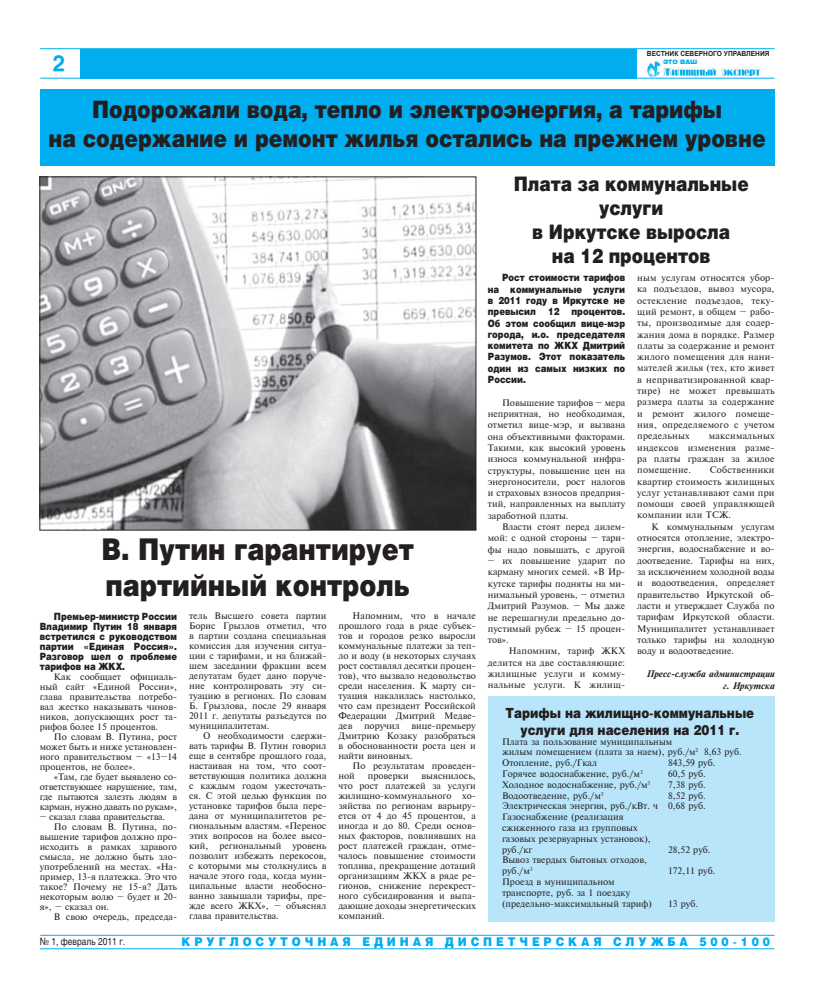
<style>
.page{position:relative;width:820px;height:1001px;background:#fff}
.page>*{position:absolute;margin:0;border:0;box-sizing:border-box;transform-origin:0 0}
.t1{font:900 30px/36px "Helios CE";color:#231f20;scale:.85 1}
.t2{font:900 24px/28.8px "Helios CE";color:#231f20;text-align:center;scale:.85 1}
.t3{font:700 22px "Helios";color:#00aeef}
.t4{font:900 20px/24px "Helios CE";color:#231f20;text-align:center;scale:.85 1}
.t5{font:900 14px/16.8px "Helios CE";color:#231f20;text-align:center;scale:.85 1}
.t6{font:900 12px "Helios CE";letter-spacing:.36em;color:#00aeef;scale:.9 1}
.t7{font:900 10px/11.3px "Helios CE";color:#231f20;text-align:justify;scale:.85 1}
.t8{font:10px "Helios";color:#231f20;scale:.84 1}
.t9{font:9px/10px "Newton C";color:#231f20;text-align:justify}
.t10{font:italic 9px/11.5px "Newton C Bold";color:#231f20;text-align:right}
.t11{font:9px "Newton C";letter-spacing:-.02em;color:#231f20}
.t12{font:700 7px "Arial";color:#231f20;scale:.95 1}
.t13{font:900 6px "Helios Ext";color:#00aeef;scale:.85 1}
</style>
<div class="page">
<div style="left:40px;top:89px;width:734px;height:76px;background:#00aeef"></div>
<div style="left:487px;top:696px;width:287px;height:226px;background:#b9e5fa"></div>
<div style="left:81px;top:49px;width:556px;height:30px;background:#00aeef"></div>
<hr style="left:40px;top:48px;width:734px;height:1px;background:#00aeef">
<hr style="left:40px;top:78px;width:734px;height:1px;background:#00aeef">
<img style="left:647px;top:62px;width:14px;height:14px">
<img style="left:663px;top:67px;width:98px;height:9px">
<hr style="left:40px;top:934px;width:734px;height:1px;background:#00aeef">
<hr style="left:40px;top:948px;width:734px;height:1px;background:#00aeef">
<img style="left:42px;top:179px;width:432px;height:349px">
<div style="left:40px;top:177px;width:436px;height:353px;border:1px solid #231f20"></div>
<h3 class="t3" style="left:53px;top:50px;width:14px">2</h3>
<p class="t12" style="left:646px;top:49px;width:131px">вестник северного управления</p>
<p class="t13" style="left:662px;top:59px;width:42px">это ваш</p>
<h2 class="t2" style="left:49px;top:94px;width:844px">подорожали вода, тепло и электроэнергия, а тарифы<br>на содержание и ремонт жилья остались на прежнем уровне</h2>
<h1 class="t1" style="left:101px;top:530px;width:369px">В. путин гарантирует партийный контроль</h1>
<p class="t7" style="left:40px;top:610px;width:163px;line-height:10px;text-indent:14px">премьер-министр россии Владимир путин 18 января встретился с руководством партии «единая россия». разговор шел о проблеме тарифов на жКх.</p>
<p class="t9" style="left:40px;top:672px;width:139px;text-indent:14px">Как сообщает официаль&shy;ный сайт «Единой России», глава правительства потребо&shy;вал жестко наказывать чинов&shy;ников, допускающих рост та&shy;рифов более 15 процентов.</p>
<p class="t9" style="left:40px;top:732px;width:139px;text-indent:14px">По словам В. Путина, рост может быть и ниже установлен&shy;ного правительством – «13–14 процентов, не более».</p>
<p class="t9" style="left:40px;top:772px;width:139px;text-indent:14px">«Там, где будет выявлено со&shy;ответствующее нарушение, там, где пытаются залезть людям в карман, нужно давать по рукам»,</p>
<p class="t11" style="left:40px;top:812px;width:127px">– сказал глава правительства.</p>
<p class="t9" style="left:54px;top:822px;width:125px">По словам В. Путина, по-</p>
<p class="t9" style="left:40px;top:832px;width:139px">вышение тарифов должно про-</p>
<p class="t9" style="left:40px;top:842px;width:139px">исходить в рамках здравого</p>
<p class="t9" style="left:40px;top:852px;width:139px">смысла, не должно быть зло-</p>
<p class="t9" style="left:40px;top:862px;width:139px">употреблений на местах. «На-</p>
<p class="t9" style="left:40px;top:872px;width:139px">пример, 13-я платежка. Это что</p>
<p class="t9" style="left:40px;top:882px;width:139px">такое? Почему не 15-я? Дать</p>
<p class="t9" style="left:40px;top:892px;width:139px">некоторым волю – будет и 20-</p>
<p class="t9" style="left:40px;top:902px;width:71px">я», – сказал он.</p>
<p class="t9" style="left:54px;top:912px;width:125px">В свою очередь, председа-</p>
<p class="t9" style="left:338px;top:611px;width:139px;text-indent:14px">Напомним, что в начале прошлого года в ряде субъек&shy;тов и городов резко выросли коммунальные платежи за теп&shy;ло и воду (в некоторых случаях рост составлял десятки процен&shy;тов), что вызвало недовольство среди населения. К марту си&shy;туация накалилась настолько, что сам президент Российской Федерации Дмитрий Медве&shy;дев</p>
<p class="t9" style="left:189px;top:611px;width:139px">тель Высшего совета партии Борис Грызлов отметил, что в партии создана специальная комиссия для изучения ситуа&shy;ции с тарифами, и на ближай&shy;шем заседании фракции всем депутатам будет дано поруче&shy;ние контролировать эту си&shy;туацию в регионах. По словам Б. Грызлова, после 29 января 2011 г. депутаты разъедутся по муниципалитетам.</p>
<p class="t9" style="left:189px;top:731px;width:139px;text-indent:14px">О необходимости сдержи&shy;вать тарифы В. Путин говорил еще в сентябре прошлого года, настаивая на том, что соот&shy;ветствующая политика должна с каждым годом ужесточать&shy;ся. С этой целью функция по установке тарифов была пере&shy;дана от муниципалитетов ре&shy;гиональным властям. «Перенос этих вопросов на более высо&shy;кий, региональный уровень позволит избежать перекосов, с которыми мы столкнулись в начале этого года, когда муни&shy;ципальные власти необосно&shy;ванно завышали тарифы, пре&shy;жде всего ЖКХ», – объяснял глава правительства.</p>
<p class="t9" style="left:338px;top:721px;width:139px;text-indent:73px">вице-премьеру Дмитрию Козаку разобраться в обоснованности роста цен и найти виновных.</p>
<p class="t9" style="left:338px;top:761px;width:139px;text-indent:14px">По результатам проведен&shy;ной</p>
<p class="t9" style="left:364px;top:721px;width:37px">поручил</p>
<p class="t9" style="left:367px;top:771px;width:42px">проверки</p>
<p class="t9" style="left:338px;top:771px;width:139px;text-indent:83px">выяснилось, что рост платежей за услуги жилищно-коммунального хо&shy;зяйства по регионам варьиру&shy;ется от 4 до 45 процентов, а иногда и до 80. Среди основ&shy;ных факторов, повлиявших на рост платежей граждан, отме&shy;чалось повышение стоимости топлива, прекращение дотаций организациям ЖКХ в ряде ре&shy;гионов, снижение перекрест&shy;ного субсидирования и выпа&shy;дающие доходы энергетических компаний.</p>
<h3 class="t4" style="left:513px;top:171px;width:278px">плата за коммунальные услуги<br>в иркутске выросла<br>на 12 процентов</h3>
<p class="t7" style="left:487px;top:272px;width:163px;text-indent:14px">рост стоимости тарифов на коммунальные услуги в 2011 году в иркутске не превысил 12 процентов. об этом сообщил вице-мэр города, и.о. председателя комитета по жКх дмитрий разумов. Этот показатель один из самых низких по россии.</p>
<p class="t9" style="left:487px;top:397px;width:139px;line-height:11.3px;text-indent:14px">Повышение тарифов – мера неприятная, но необходимая, отметил вице-мэр, и вызвана она объективными факторами.<br>Такими, как высокий уровень износа коммунальной инфра&shy;структуры, повышение цен на энергоносители, рост налогов и страховых взносов предприя&shy;тий, направленных на выплату заработной платы.</p>
<p class="t9" style="left:487px;top:522px;width:139px;line-height:11.3px;text-indent:14px">Власти стоят перед дилем&shy;мой: с одной стороны – тари&shy;фы надо повышать, с другой</p>
<p class="t9" style="left:487px;top:556px;width:139px;line-height:11.3px">– их повышение ударит по карману многих семей. «В Ир&shy;кутске тарифы подняты на ми&shy;нимальный уровень, – отметил Дмитрий Разумов. – Мы даже не перешагнули предельно до&shy;пустимый рубеж – 15 процен&shy;тов».</p>
<p class="t9" style="left:487px;top:646px;width:139px;line-height:11.3px;text-indent:21px">Напомним, тариф ЖКХ делится на две составляющие: жилищные услуги и комму&shy;нальные услуги. К жилищ-</p>
<p class="t9" style="left:637px;top:273px;width:139px;line-height:11.3px">ным услугам относятся убор&shy;ка подъездов, вывоз мусора, остекление подъездов, теку&shy;щий ремонт, в общем – рабо&shy;ты, производимые для содер&shy;жания дома в порядке. Размер платы за содержание и ремонт жилого помещения для нани&shy;мателей жилья (тех, кто живет в неприватизированной квар&shy;тире) не может превышать размера платы за содержание и ремонт жилого помеще&shy;ния, определяемого с учетом предельных</p>
<p class="t9" style="left:637px;top:431px;width:139px;line-height:11.3px;text-indent:72px">максимальных индексов изменения разме&shy;ра платы граждан за жилое помещение.</p>
<p class="t9" style="left:637px;top:465px;width:139px;line-height:11.3px;text-indent:72px">Собственники квартир стоимость жилищных услуг устанавливают сами при помощи своей управляющей компании или ТСЖ.</p>
<p class="t9" style="left:637px;top:521px;width:139px;line-height:11.3px;text-indent:14px">К коммунальным услугам относятся отопление, электро&shy;энергия, водоснабжение и во&shy;доотведение. Тарифы на них, за исключением холодной воды и водоотведения, определяет правительство Иркутской об&shy;ласти и утверждает Служба по тарифам Иркутской области.<br>Муниципалитет устанавливает только тарифы на холодную воду и водоотведение.</p>
<p class="t10" style="left:646px;top:669px;width:129px">Пресс-служба администрации г. Иркутска</p>
<h3 class="t5" style="left:505px;top:704px;width:294px">тарифы на жилищно-коммунальные услуги для населения на 2011 г.</h3>
<p class="t9" style="left:502px;top:736px;width:241px;line-height:10.8px;text-align:left">Плата за пользование муниципальным<br>жилым помещением (плата за наем), руб./м<sup>2</sup> 8,63 руб.<br>Отопление, руб./Гкал</p>
<p class="t9" style="left:667px;top:758px;width:49px">843,59 руб.</p>
<p class="t9" style="left:502px;top:769px;width:142px">Горячее водоснабжение, руб./м<sup>3</sup></p>
<p class="t9" style="left:667px;top:769px;width:39px">60,5 руб.</p>
<p class="t9" style="left:502px;top:780px;width:150px">Холодное водоснабжение, руб./м<sup>3</sup></p>
<p class="t9" style="left:667px;top:780px;width:39px">7,38 руб.</p>
<p class="t9" style="left:502px;top:791px;width:103px">Водоотведение, руб./м<sup>3</sup></p>
<p class="t9" style="left:502px;top:790px;width:205px;line-height:10.8px;text-align:left;text-indent:166px">8,52 руб.<br>Электрическая энергия, руб./кВт. ч 0,68 руб.<br>Газоснабжение (реализация<br>сжиженного газа из групповых<br>газовых резервуарных установок),<br>руб./кг</p>
<p class="t9" style="left:667px;top:845px;width:44px">28,52 руб.</p>
<p class="t9" style="left:502px;top:855px;width:146px;line-height:10.8px">Вывоз твердых бытовых отходов, руб./м<sup>3</sup></p>
<p class="t9" style="left:667px;top:866px;width:49px">172,11 руб.</p>
<p class="t9" style="left:502px;top:877px;width:151px;line-height:10.8px;text-align:left">Проезд в муниципальном транспорте, руб. за 1 поездку (предельно-максимальный тариф)</p>
<p class="t9" style="left:667px;top:899px;width:31px">13 руб.</p>
<p class="t8" style="left:40px;top:935px;width:103px">№ 1, февраль 2011 г.</p>
<h3 class="t6" style="left:181px;top:934px;width:655px">Круглосуточная единая диспетчерсКая служба 500-100</h3>
</div>
